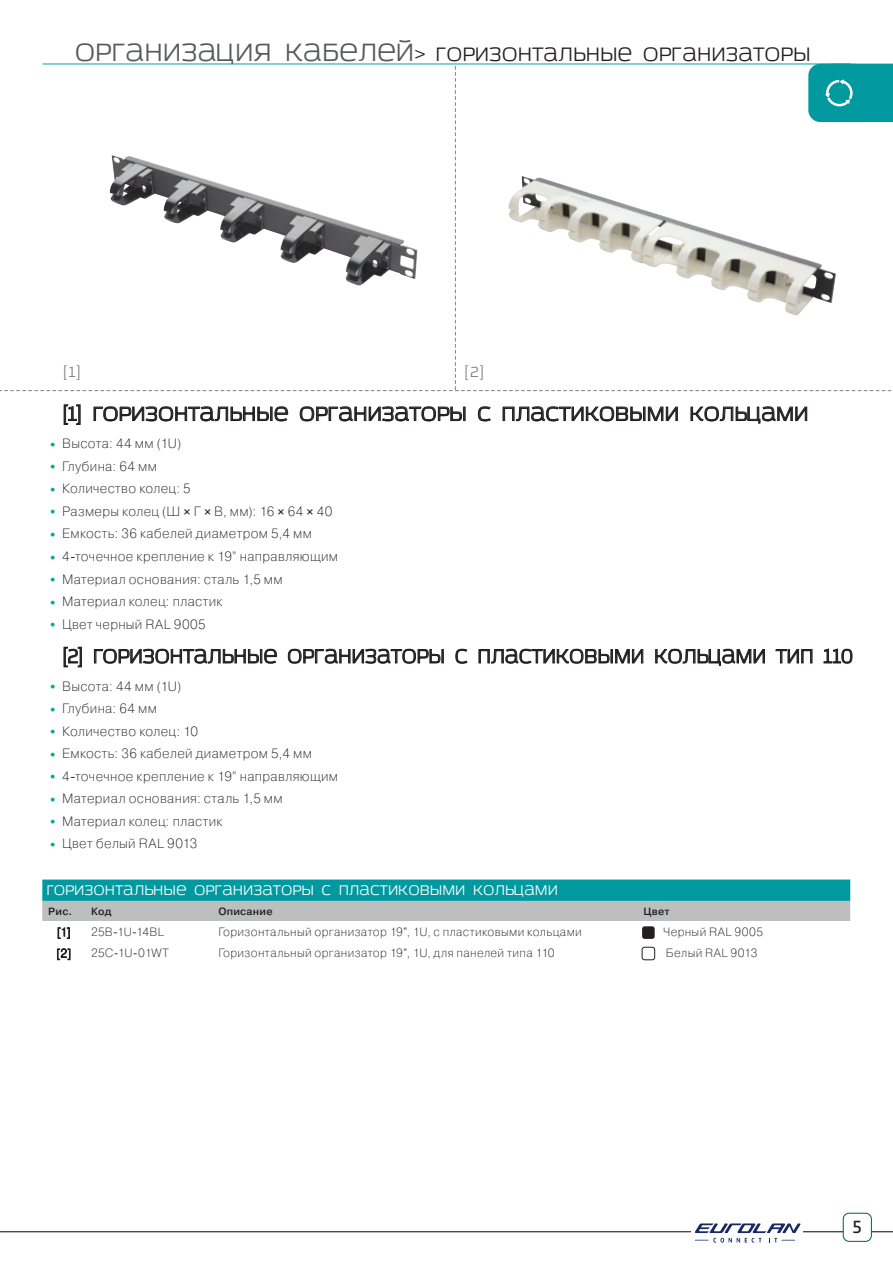
<style>
.page{position:relative;width:893px;height:1263px;background:#fff}
.page>*{position:absolute;margin:0;border:0;box-sizing:border-box;transform-origin:0 0}
.t1{font:21px "Azoft Sans";color:#231f20}
.t2{font:21px "Azoft Sans";color:#231f20;scale:.94 1}
.t3{font:18px "Glober Bold Free";color:#231f20}
.t4{font:15.75px "Azoft Sans";color:#808285}
.t5{font:15px "Azoft Sans";color:#fff}
.t6{font:13.5px "Pragmatica Light C";letter-spacing:.02em;color:#231f20}
.t7{font:12px "Pragmatica Light C";letter-spacing:.025em;color:#231f20}
.t8{font:12px "Pragmatica Light C";letter-spacing:-.005em;color:#231f20}
.t9{font:700 10.5px "Pragmatica Light C";letter-spacing:.025em;color:#231f20}
.s1{font-size:27px;color:#58595b}
.s2{font-size:24px;color:#00a99d}
.s3{font-family:"PF Beau Sans Pro";font-size:12px}
</style>
<div class="page">
<hr style="left:0;top:1231px;width:843px;height:1px;background:#231f20">
<svg style="left:872px;top:1231px;width:21px;height:1px"></svg>
<div style="left:691px;top:1227px;width:112px;height:12px;background:#fff"></div>
<svg style="left:695px;top:1223px;width:106px;height:19px"></svg>
<div style="left:843px;top:1213px;width:29px;height:29px;border:1px solid #00652e;border-radius:6px"></div>
<svg style="left:63px;top:404px;width:18px;height:21px"></svg>
<svg style="left:93px;top:406px;width:196px;height:16px"></svg>
<svg style="left:299px;top:406px;width:167px;height:16px"></svg>
<svg style="left:478px;top:406px;width:13px;height:16px"></svg>
<svg style="left:502px;top:406px;width:176px;height:16px"></svg>
<svg style="left:690px;top:406px;width:118px;height:18px"></svg>
<svg style="left:63px;top:646px;width:19px;height:22px"></svg>
<svg style="left:94px;top:648px;width:183px;height:16px"></svg>
<svg style="left:287px;top:648px;width:157px;height:16px"></svg>
<svg style="left:455px;top:648px;width:13px;height:16px"></svg>
<svg style="left:478px;top:648px;width:166px;height:16px"></svg>
<svg style="left:655px;top:648px;width:110px;height:19px"></svg>
<svg style="left:775px;top:649px;width:38px;height:15px"></svg>
<svg style="left:823px;top:648px;width:30px;height:16px"></svg>
<svg style="left:0;top:64px;width:893px;height:327px"></svg>
<img style="left:110px;top:155px;width:307px;height:130px">
<img style="left:508px;top:176px;width:328px;height:140px">
<svg style="left:42px;top:879px;width:808px;height:42px;background:#5eacb0"></svg>
<svg style="left:57px;top:927px;width:13px;height:12px"></svg>
<svg style="left:57px;top:948px;width:14px;height:12px"></svg>
<div style="left:642px;top:926px;width:13px;height:13px;background:#231f20;border-radius:3px"></div>
<div style="left:642px;top:947px;width:13px;height:13px;border:1px solid #231f20;border-radius:3px"></div>
<h1 class="t1" style="left:75px;top:40px;width:737px"><span class="s1">организация кабелей</span>&gt; горизонтальные организаторы</h1>
<p class="t4" style="left:63px;top:361px;width:19px">[1]</p>
<p class="t4" style="left:465px;top:361px;width:21px">[2]</p>
<h1 class="t1" style="left:63px;top:400px;width:747px">[1] Горизонтальные организаторы с пластиковыми кольцами</h1>
<p class="t6" style="left:47px;top:436px;width:136px"><span class="s2">•</span> Высота: 44 мм (1U)</p>
<p class="t6" style="left:47px;top:459px;width:112px"><span class="s2">•</span> Глубина: 64 мм</p>
<p class="t6" style="left:47px;top:481px;width:145px"><span class="s2">•</span> Количество колец: 5</p>
<p class="t6" style="left:47px;top:504px;width:287px"><span class="s2">•</span> Размеры колец (Ш <span class="s3">×</span> Г <span class="s3">×</span> В, мм): 16 <span class="s3">×</span> 64 <span class="s3">×</span> 40</p>
<p class="t6" style="left:47px;top:526px;width:266px"><span class="s2">•</span> Емкость: 36 кабелей диаметром 5,4 мм</p>
<p class="t6" style="left:47px;top:549px;width:293px"><span class="s2">•</span> 4-точечное крепление к 19” направляющим</p>
<p class="t6" style="left:47px;top:571px;width:237px"><span class="s2">•</span> Материал основания: сталь 1,5 мм</p>
<p class="t6" style="left:47px;top:594px;width:177px"><span class="s2">•</span> Материал колец: пластик</p>
<p class="t6" style="left:47px;top:616px;width:160px"><span class="s2">•</span> Цвет черный RAL 9005</p>
<h1 class="t2" style="left:63px;top:643px;width:843px">[2] Горизонтальные организаторы с пластиковыми кольцами тип 110</h1>
<p class="t6" style="left:47px;top:679px;width:136px"><span class="s2">•</span> Высота: 44 мм (1U)</p>
<p class="t6" style="left:47px;top:701px;width:112px"><span class="s2">•</span> Глубина: 64 мм</p>
<p class="t6" style="left:47px;top:724px;width:153px"><span class="s2">•</span> Количество колец: 10</p>
<p class="t6" style="left:47px;top:746px;width:266px"><span class="s2">•</span> Емкость: 36 кабелей диаметром 5,4 мм</p>
<p class="t6" style="left:47px;top:769px;width:293px"><span class="s2">•</span> 4-точечное крепление к 19” направляющим</p>
<p class="t6" style="left:47px;top:791px;width:237px"><span class="s2">•</span> Материал основания: сталь 1,5 мм</p>
<p class="t6" style="left:47px;top:814px;width:177px"><span class="s2">•</span> Материал колец: пластик</p>
<p class="t6" style="left:47px;top:836px;width:152px"><span class="s2">•</span> Цвет белый RAL 9013</p>
<p class="t5" style="left:47px;top:880px;width:513px">Горизонтальные организаторы с пластиковыми кольцами</p>
<p class="t9" style="left:48px;top:906px;width:25px">Рис.</p>
<p class="t9" style="left:91px;top:906px;width:22px">Код</p>
<p class="t9" style="left:218px;top:906px;width:56px">Описание</p>
<p class="t9" style="left:644px;top:906px;width:28px">Цвет</p>
<p class="t7" style="left:57px;top:925px;width:15px">[1]</p>
<p class="t7" style="left:91px;top:925px;width:74px">25B-1U-14BL</p>
<p class="t7" style="left:218px;top:925px;width:365px">Горизонтальный организатор 19", 1U, с пластиковыми кольцами</p>
<p class="t7" style="left:663px;top:925px;width:101px">Черный RAL 9005</p>
<p class="t7" style="left:56px;top:947px;width:17px">[2]</p>
<p class="t8" style="left:91px;top:947px;width:79px">25C-1U-01WT</p>
<p class="t7" style="left:218px;top:947px;width:338px">Горизонтальный организатор 19", 1U, для панелей типа 110</p>
<p class="t7" style="left:666px;top:947px;width:93px">Белый RAL 9013</p>
<h2 class="t3" style="left:853px;top:1214px;width:11px">5</h2>
</div>
